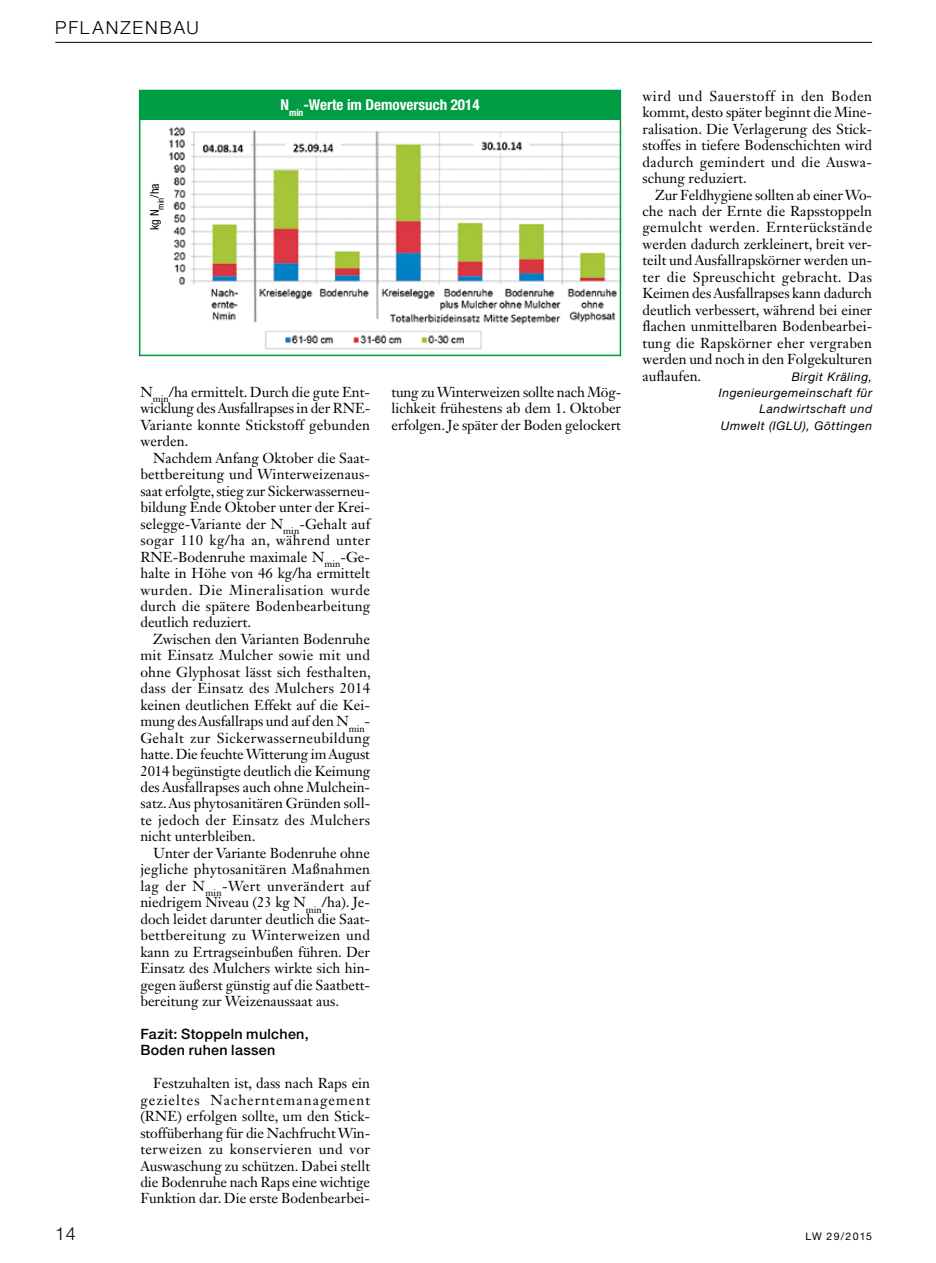
<style>
.page{position:relative;width:936px;height:1263px;background:#fff}
.page>*{position:absolute;margin:0;border:0;box-sizing:border-box;transform-origin:0 0}
.t1{font:300 18px "Helvetica Neue LT Std";letter-spacing:.105em;color:#000}
.t2{font:700 condensed 15px "Helvetica Neue LT Std";color:#fff}
.t3{font:14.25px/16.5px "Janson Text LT Std";color:#000;text-align:justify}
.t4{font:500 14.25px/16.5px "Helvetica Neue LT Std";letter-spacing:.025em;color:#000}
.t5{font:italic 12px/16.5px "Helvetica Neue LT Std";letter-spacing:.05em;color:#000;text-align:right}
.t6{font:condensed 12px "Helvetica Neue LT Std";color:#000}
.t7{font:10.5px "Helvetica Neue LT Std";letter-spacing:.105em;color:#000}
</style>
<div class="page">
<hr style="left:55px;top:42px;width:817px;height:1px;background:#000">
<div style="left:140px;top:90px;width:480px;height:29px;background:#009c43"></div>
<img style="left:168px;top:127px;width:450px;height:223px">
<div style="left:139px;top:90px;width:482px;height:266px;border:2px solid #009c43"></div>
<p class="t1" style="left:55px;top:17px;width:145px">PFLANZENBAU</p>
<p class="t6" style="left:148px;top:230px;width:48px;rotate:-90deg">kg N<sub>min</sub>/ha</p>
<p class="t2" style="left:280px;top:96px;width:201px">N<sub>min</sub>-Werte im Demoversuch 2014</p>
<p class="t3" style="left:140px;top:384px;width:231px">N<sub>min</sub>/ha ermittelt. Durch die gute Ent&shy;wicklung des Ausfallrapses in der RNE-Variante konnte Stickstoff gebunden werden.</p>
<p class="t3" style="left:140px;top:450px;width:231px;text-indent:13px">Nachdem Anfang Oktober die Saat&shy;bettbereitung und Winterweizenaus&shy;saat erfolgte, stieg zur Sickerwasserneu&shy;bildung Ende Oktober unter der Krei&shy;selegge-Variante der N<sub>min</sub>-Gehalt auf sogar 110 kg/ha an, während unter RNE-Bodenruhe maximale N<sub>min</sub>-Ge&shy;halte in Höhe von 46 kg/ha ermittelt wurden. Die Mineralisation wurde durch die spätere Bodenbearbeitung deutlich reduziert.</p>
<p class="t3" style="left:140px;top:631px;width:232px;text-indent:13px">Zwischen den Varianten Bodenruhe mit Einsatz Mulcher sowie mit und ohne Glyphosat lässt sich festhalten, dass der Einsatz des Mulchers 2014 keinen deutlichen Effekt auf die Kei&shy;mung des Ausfallraps und auf den N<sub>min</sub>-Gehalt zur Sickerwasserneubildung hatte. Die feuchte Witterung im August 2014 begünstigte deutlich die Keimung des Ausfallrapses auch ohne Mulchein&shy;satz. Aus phytosanitären Gründen soll&shy;te jedoch der Einsatz des Mulchers nicht unterbleiben.</p>
<p class="t3" style="left:140px;top:844px;width:231px;text-indent:13px">Unter der Variante Bodenruhe ohne jegliche phytosanitären Maßnahmen lag der N<sub>min</sub>-Wert unverändert auf niedrigem Niveau (23 kg N<sub>min</sub>/ha). Je&shy;doch leidet darunter deutlich die Saat&shy;bettbereitung zu Winterweizen und kann zu Ertragseinbußen führen. Der Einsatz des Mulchers wirkte sich hin&shy;gegen äußerst günstig auf die Saatbett&shy;bereitung zur Weizenaussaat aus.</p>
<p class="t4" style="left:140px;top:1025px;width:170px">Fazit: Stoppeln mulchen,<br>Boden ruhen lassen</p>
<p class="t3" style="left:140px;top:1075px;width:231px;text-indent:13px">Festzuhalten ist, dass nach Raps ein gezieltes Nacherntemanagement (RNE) erfolgen sollte, um den Stick&shy;stoffüberhang für die Nachfrucht Win&shy;terweizen zu konservieren und vor Auswaschung zu schützen. Dabei stellt die Bodenruhe nach Raps eine wichtige Funktion dar. Die erste Bodenbearbei-</p>
<p class="t3" style="left:391px;top:384px;width:231px">tung zu Winterweizen sollte nach Mög&shy;lichkeit frühestens ab dem 1. Oktober erfolgen. Je später der Boden gelockert</p>
<p class="t3" style="left:642px;top:87px;width:231px">wird und Sauerstoff in den Boden kommt, desto später beginnt die Mine&shy;ralisation. Die Verlagerung des Stick&shy;stoffes in tiefere Bodenschichten wird dadurch gemindert und die Auswa&shy;schung reduziert.</p>
<p class="t3" style="left:642px;top:186px;width:231px;text-indent:13px">Zur Feldhygiene sollten ab einer Wo&shy;che nach der Ernte die Rapsstoppeln gemulcht werden. Ernterückstände werden dadurch zerkleinert, breit ver&shy;teilt und Ausfallrapskörner werden un&shy;ter die Spreuschicht gebracht. Das Keimen des Ausfallrapses kann dadurch deutlich verbessert, während bei einer flachen unmittelbaren Bodenbearbei&shy;tung die Rapskörner eher vergraben werden und noch in den Folgekulturen auflaufen.</p>
<p class="t5" style="left:718px;top:368px;width:155px">Birgit Kräling,<br>Ingenieurgemeinschaft für<br>Landwirtschaft und<br>Umwelt (IGLU), Göttingen</p>
<p class="t1" style="left:55px;top:1222px;width:22px">14</p>
<p class="t7" style="left:805px;top:1230px;width:68px">LW 29/2015</p>
</div>
